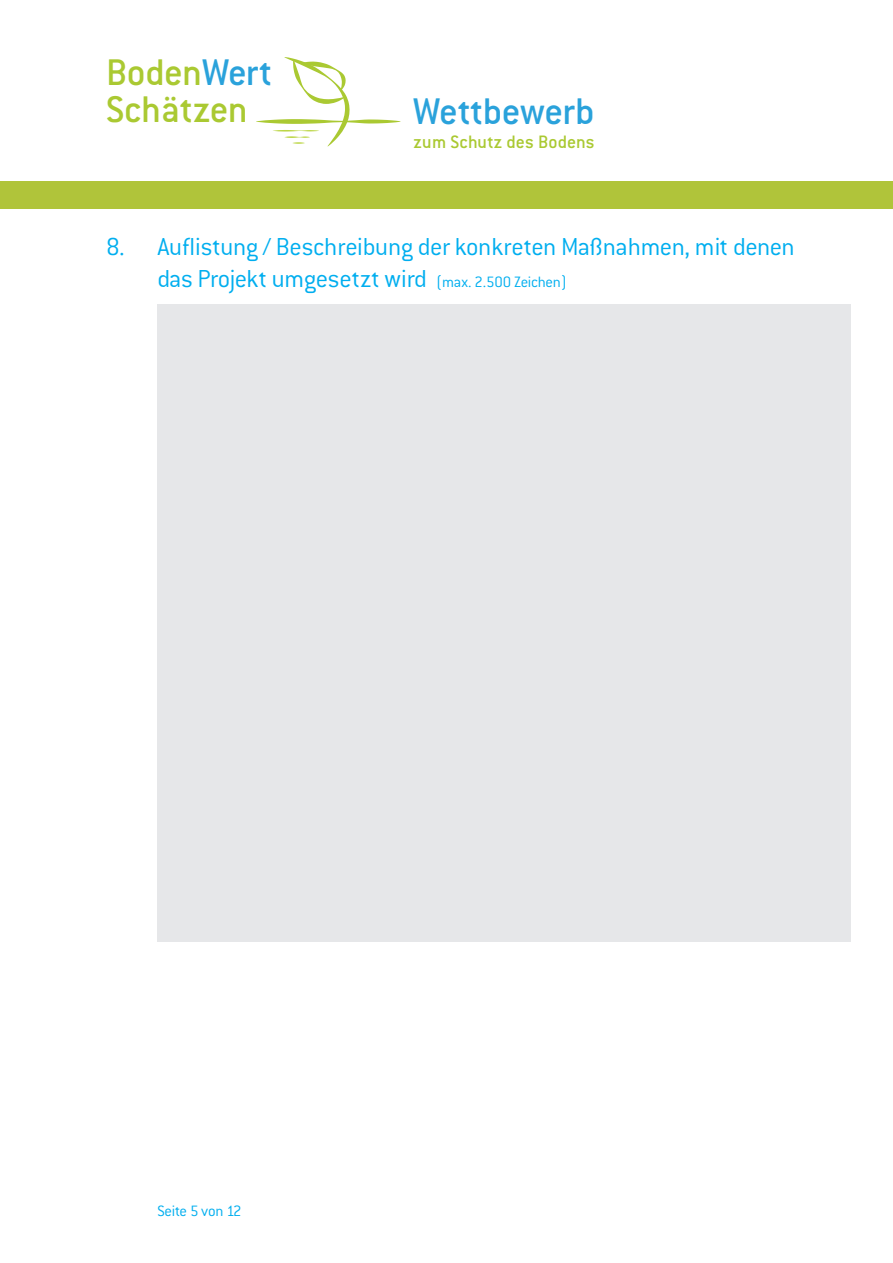
<style>
.page{position:relative;width:893px;height:1263px;background:#fff}
.page>*{position:absolute;margin:0;border:0;box-sizing:border-box;transform-origin:0 0}
.t1{font:500 40.8px/36.8px "Conduit ITC";letter-spacing:-.015em;color:#aac932}
.t2{font:500 40.8px "Conduit ITC";letter-spacing:-.01em;color:#2aa2db}
.t3{font:300 27px/32.4px "Conduit ITC";letter-spacing:-.01em;color:#00aeef}
.t4{font:500 19.8px "Conduit ITC";letter-spacing:.005em;color:#aac932}
.t5{font:300 16.5px "Conduit ITC";letter-spacing:-.015em;color:#00aeef}
.s1{color:#2aa2db}
.s2{font-size:16.5px}
</style>
<div class="page">
<svg style="left:256px;top:57px;width:144px;height:89px"></svg>
<div style="left:0;top:181px;width:893px;height:27px;background:#b0c43a"></div>
<div style="left:157px;top:304px;width:693px;height:638px;background:#e6e7e9"></div>
<p class="t1" style="left:106px;top:54px;width:167px">Boden<span class="s1">Wert<br></span>Schätzen</p>
<p class="t2" style="left:413px;top:88px;width:183px">Wettbewerb</p>
<p class="t4" style="left:413px;top:130px;width:183px">zum Schutz des Bodens</p>
<p class="t3" style="left:157px;top:230px;width:639px;text-indent:-51px">8. Auflistung / Beschreibung der konkreten Maßnahmen, mit denen das Projekt umgesetzt wird <span class="s2">(max. 2.500 Zeichen)</span></p>
<p class="t5" style="left:157px;top:1202px;width:86px">Seite 5 von 12</p>
</div>
